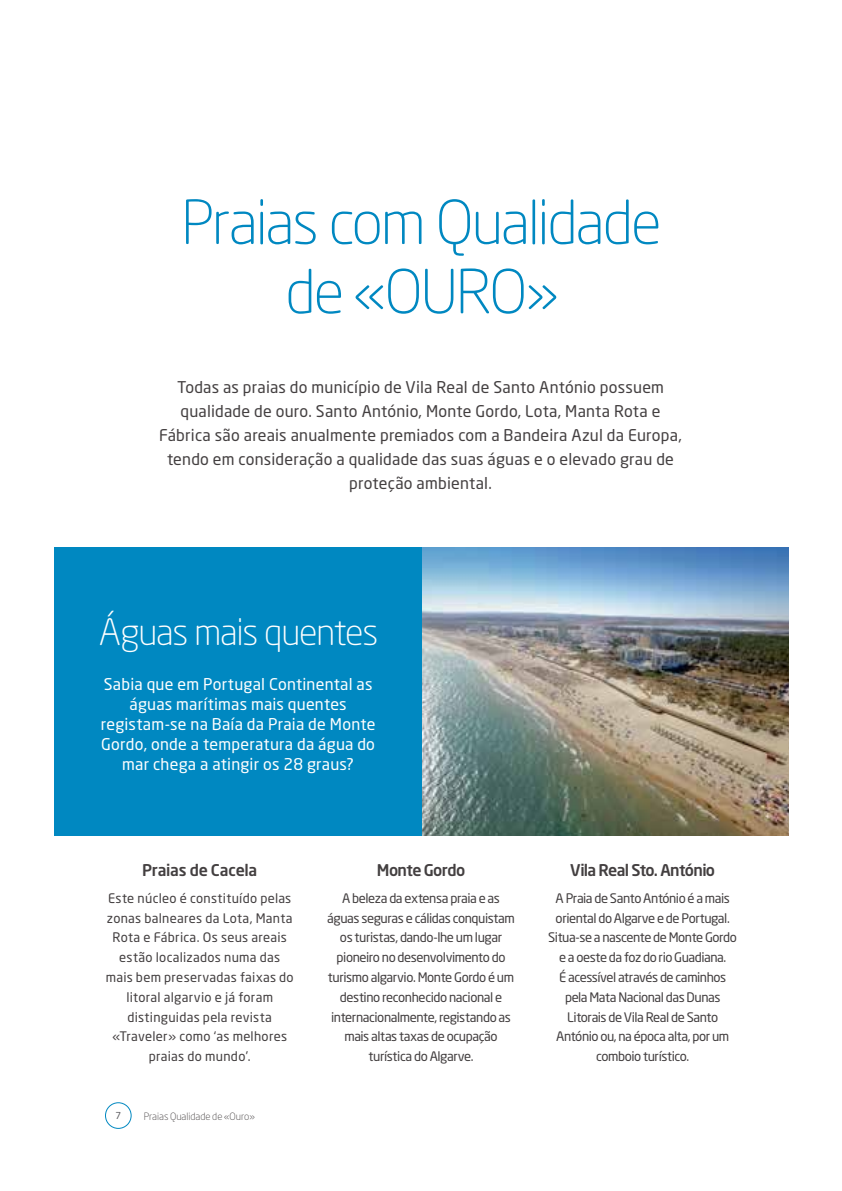
<style>
.page{position:relative;width:842px;height:1191px;background:#fff}
.page>*{position:absolute;margin:0;border:0;box-sizing:border-box;transform-origin:0 0}
.t1{font:300 60px/69.2px "Neo Sans Std";letter-spacing:-.035em;color:#0088c1;text-align:center}
.t2{font:300 36px "Neo Sans Std";letter-spacing:-.03em;color:#fff}
.t3{font:16px/24px "Neo Sans Std";letter-spacing:.01em;color:#433f40;text-align:center}
.t4{font:16px/19.8px "Neo Sans Std";letter-spacing:.015em;color:#fff;text-align:center}
.t5{font:500 16px "Neo Sans Std";letter-spacing:-.035em;color:#433f40}
.t6{font:500 16px "Neo Sans Std";letter-spacing:-.015em;color:#433f40}
.t7{font:13px/19.8px "Neo Sans Std";letter-spacing:-.03em;color:#433f40;text-align:center}
.t8{font:13px/19.8px "Neo Sans Std";letter-spacing:.02em;color:#433f40;text-align:center}
.t9{font:300 10px "Neo Sans Std";color:#433f40}
.t10{font:9.4px "Neo Sans Std";color:#5b5b5f}
</style>
<div class="page">
<div style="left:105px;top:1102px;width:27px;height:26px;border:1px solid #0088c1;border-radius:50%"></div>
<img style="left:422px;top:547px;width:366px;height:289px">
<div style="left:54px;top:547px;width:368px;height:289px;background:#0088c1"></div>
<h1 class="t1" style="left:181px;top:187px;width:482px">Praias com Qualidade de «OURO»</h1>
<p class="t3" style="left:159px;top:374px;width:524px">Todas as praias do município de Vila Real de Santo António possuem qualidade de ouro. Santo António, Monte Gordo, Lota, Manta Rota e Fábrica são areais anualmente premiados com a Bandeira Azul da Europa, tendo em consideração a qualidade das suas águas e o elevado grau de proteção ambiental.</p>
<h2 class="t2" style="left:99px;top:610px;width:281px">Águas mais quentes</h2>
<p class="t4" style="left:101px;top:674px;width:276px">Sabia que em Portugal Continental as águas marítimas mais quentes registam-se na Baía da Praia de Monte Gordo, onde a temperatura da água do mar chega a atingir os 28 graus?</p>
<p class="t6" style="left:142px;top:860px;width:117px">Praias de Cacela</p>
<p class="t8" style="left:106px;top:888px;width:189px">Este núcleo é constituído pelas zonas balneares da Lota, Manta<br>Rota e Fábrica. Os seus areais estão localizados numa das mais bem preservadas faixas do litoral algarvio e já foram distinguidas pela revista «Traveler» como ‘as melhores praias do mundo’.</p>
<p class="t10" style="left:116px;top:1110px;width:7px">7</p>
<p class="t9" style="left:144px;top:1110px;width:113px">Praias Qualidade de «Ouro»</p>
<p class="t5" style="left:377px;top:860px;width:90px">Monte Gordo</p>
<p class="t7" style="left:327px;top:888px;width:189px">A beleza da extensa praia e as águas seguras e cálidas conquistam os turistas, dando-lhe um lugar pioneiro no desenvolvimento do turismo algarvio. Monte Gordo é um destino reconhecido nacional e internacionalmente, registando as mais altas taxas de ocupação turística do Algarve.</p>
<p class="t5" style="left:570px;top:860px;width:146px">Vila Real Sto. António</p>
<p class="t7" style="left:548px;top:888px;width:190px">A Praia de Santo António é a mais oriental do Algarve e de Portugal.<br>Situa-se a nascente de Monte Gordo e a oeste da foz do rio Guadiana.<br>É acessível através de caminhos pela Mata Nacional das Dunas<br>Litorais de Vila Real de Santo<br>António ou, na época alta, por um comboio turístico.</p>
</div>
